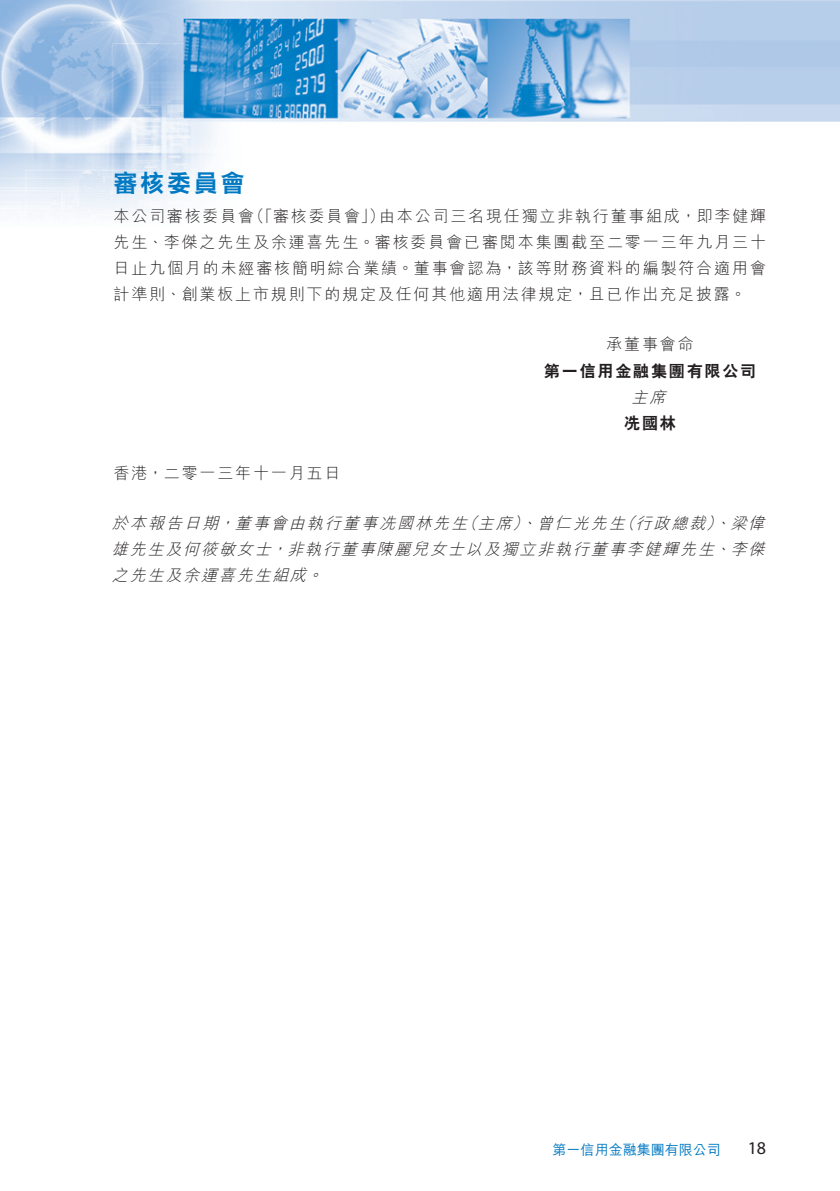
<style>
.page{position:relative;width:840px;height:1191px;background:#fff}
.page>*{position:absolute;margin:0;border:0;box-sizing:border-box;transform-origin:0 0}
._03_H1{font:800 24px "C Hei 2 HK";letter-spacing:.115em;color:#0079c2}
.t1{font:18px "Myriad Pro";color:#231f20}
._11_P0{font:300 16px/26px "M Hei HK";letter-spacing:.115em;color:#231f20}
._11_P0-2{font:italic 300 16px "M Hei HK";color:#231f20}
._11_P0-3{font:800 16px/26px "C Hei 2 HK";letter-spacing:.115em;color:#231f20;text-align:center}
.t2{font:500 14px "M Hei HK";color:#0079c2}
.s1{font-family:"M Hei HK";font-weight:300}
.s2{font-family:"M Hei HK";font-weight:300;font-style:italic}
</style>
<div class="page">
<img style="left:0;top:0;width:839px;height:217px">
<p class="_03_H1" style="left:113px;top:167px;width:132px">審核委員會</p>
<p class="_11_P0" style="left:248px;top:203px;width:138px">（「審核委員會」）</p>
<p class="_11_P0" style="left:113px;top:203px;width:653px">本公司審核委員會<br>先生、李傑之先生及余運喜先生。審核委員會已審閱本集團截至二零一三年九月三十日止九個月的未經審核簡明綜合業績。董事會認為，該等財務資料的編製符合適用會計準則、創業板上市規則下的規定及任何其他適用法律規定，且已作出充足披露。</p>
<p class="_11_P0-3" style="left:543px;top:332px;width:214px"><span class="s1">承董事會命<br></span>第一信用金融集團有限公司<span class="s2">主席<br></span>冼國林</p>
<p class="_11_P0" style="left:113px;top:459px;width:228px">香港，二零一三年十一月五日</p>
<p class="_11_P0-2" style="left:730px;top:511px;width:41px">梁偉</p>
<p class="_11_P0" style="left:379px;top:203px;width:388px">由本公司三名現任獨立非執行董事組成，即李健輝</p>
<p class="_11_P0-2" style="left:461px;top:511px;width:23px">（</p>
<p class="_11_P0-2" style="left:512px;top:511px;width:31px">）、</p>
<p class="_11_P0-2" style="left:618px;top:511px;width:23px">（</p>
<p class="_11_P0-2" style="left:705px;top:511px;width:31px">）、</p>
<p class="_11_P0-2" style="left:234px;top:511px;width:284px">董事會由執行董事冼國林先生主席</p>
<p class="_11_P0-2" style="left:536px;top:511px;width:176px">曾仁光先生行政總裁</p>
<p class="_11_P0-2" style="left:112px;top:511px;width:113px">於本報告日期</p>
<p class="_11_P0-2" style="left:218px;top:511px;width:23px">，</p>
<p class="_11_P0-2" style="left:287px;top:537px;width:434px">非執行董事陳麗兒女士以及獨立非執行董事李健輝先生</p>
<p class="_11_P0-2" style="left:730px;top:537px;width:41px">李傑</p>
<p class="_11_P0-2" style="left:112px;top:537px;width:166px">雄先生及何筱敏女士</p>
<p class="_11_P0-2" style="left:271px;top:537px;width:23px">，</p>
<p class="_11_P0-2" style="left:713px;top:537px;width:23px">、</p>
<p class="_11_P0-2" style="left:112px;top:563px;width:201px">之先生及余運喜先生組成</p>
<p class="_11_P0-2" style="left:306px;top:563px;width:23px">。</p>
<p class="t2" style="left:552px;top:1139px;width:169px">第一信用金融集團有限公司</p>
<p class="t1" style="left:747px;top:1137px;width:20px">18</p>
</div>
